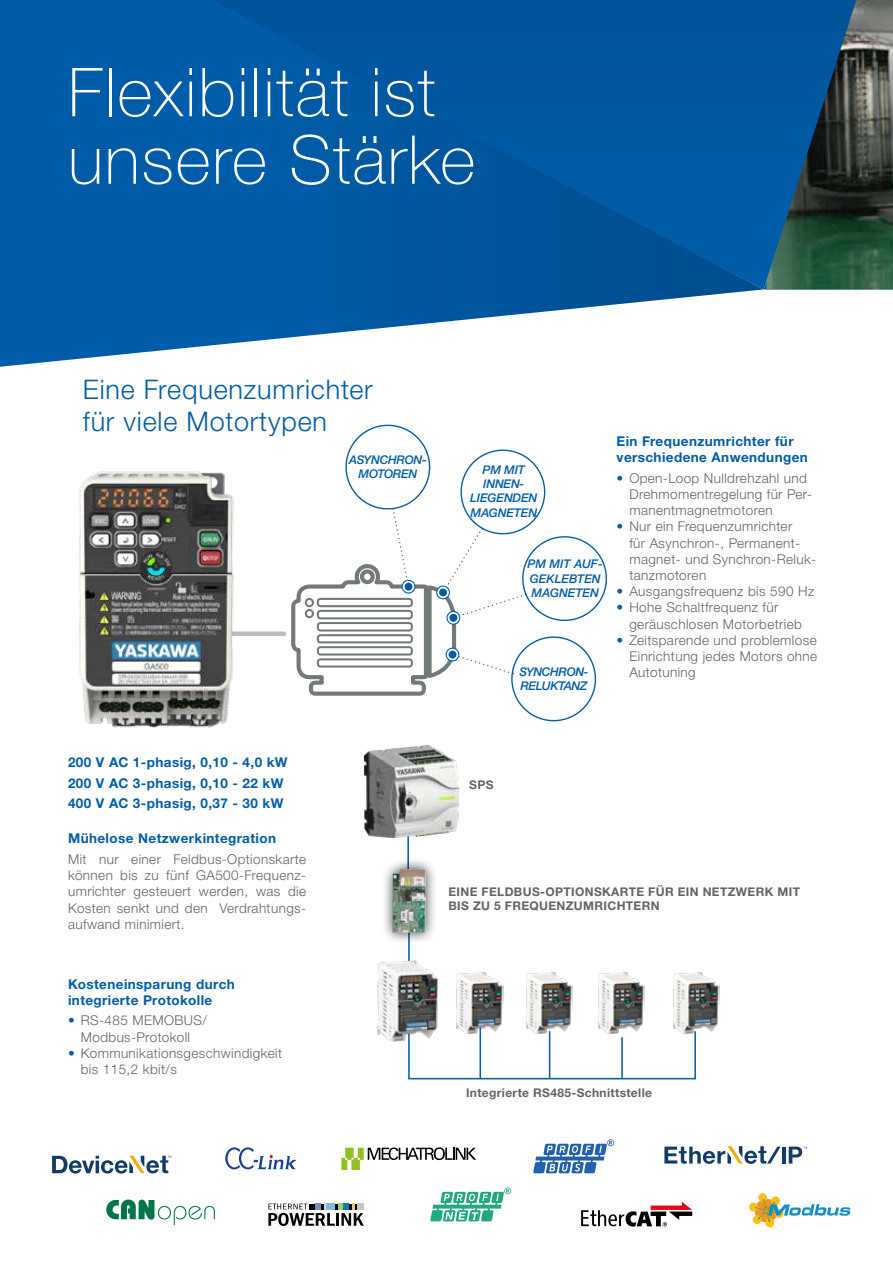
<style>
.page{position:relative;width:893px;height:1263px;background:#fff}
.page>*{position:absolute;margin:0;border:0;box-sizing:border-box;transform-origin:0 0}
.t1{font:100 67.5px/67.5px "Helvetica Neue LTW1 G";letter-spacing:.025em;color:#fff}
.t2{font:300 27px/32.4px "Helvetica Neue LTW1 G";letter-spacing:.03em;color:#005da9}
.t3{font:300 13.5px/16.2px "Helvetica Neue LTW1 G";letter-spacing:.03em;color:#646363}
.t4{font:700 13.5px/16.2px "Helvetica Neue LTW1 G";letter-spacing:.03em;color:#005da9}
.t5{font:700 12px/14.4px "Helvetica Neue LTW1 G";letter-spacing:.03em;color:#646363}
.t6{font:italic 500 12px/14.4px "Helvetica Neue LTW1 G";letter-spacing:-.01em;color:#005da9;text-align:center}
.t7{font:italic 500 12px/14.4px "Helvetica Neue LTW1 G";letter-spacing:-.03em;color:#005da9}
.s1{color:#005da9}
</style>
<div class="page">
<svg style="left:0;top:0;width:764px;height:367px;background:#1a6aac"></svg>
<img style="left:766px;top:0;width:127px;height:289px">
<div style="left:202px;top:631px;width:82px;height:5px;background:#bcbcbc"></div>
<svg style="left:291px;top:424px;width:316px;height:298px"></svg>
<img style="left:79px;top:471px;width:164px;height:257px">
<svg style="left:225px;top:1147px;width:72px;height:22px"></svg>
<svg style="left:52px;top:1156px;width:119px;height:17px"></svg>
<hr style="left:782px;top:1146px;width:3px;height:17px;background:#143b67">
<svg style="left:789px;top:1146px;width:18px;height:17px"></svg>
<svg style="left:664px;top:1146px;width:117px;height:18px"></svg>
<svg style="left:581px;top:1201px;width:111px;height:25px"></svg>
<svg style="left:268px;top:1203px;width:96px;height:23px"></svg>
<svg style="left:430px;top:1187px;width:81px;height:34px"></svg>
<svg style="left:533px;top:1139px;width:81px;height:34px"></svg>
<svg style="left:341px;top:1147px;width:135px;height:23px"></svg>
<svg style="left:749px;top:1193px;width:101px;height:34px"></svg>
<svg style="left:106px;top:1199px;width:109px;height:26px"></svg>
<hr style="left:407px;top:831px;width:2px;height:56px;background:#005da9">
<img style="left:364px;top:746px;width:95px;height:91px">
<svg style="left:408px;top:1034px;width:288px;height:46px"></svg>
<hr style="left:479px;top:1027px;width:2px;height:51px;background:#005da9">
<hr style="left:549px;top:1031px;width:1px;height:47px;background:#005da9">
<hr style="left:621px;top:1037px;width:2px;height:41px;background:#005da9">
<hr style="left:408px;top:1027px;width:2px;height:51px;background:#005da9">
<hr style="left:408px;top:914px;width:2px;height:52px;background:#005da9">
<div style="left:381px;top:857px;width:57px;height:87px;background:#000;opacity:.75"></div>
<img style="left:392px;top:869px;width:34px;height:64px">
<img style="left:377px;top:959px;width:63px;height:84px">
<img style="left:456px;top:972px;width:47px;height:62px">
<img style="left:526px;top:972px;width:46px;height:62px">
<img style="left:598px;top:972px;width:47px;height:62px">
<img style="left:673px;top:972px;width:46px;height:62px">
<h1 class="t1" style="left:68px;top:59px;width:409px">Flexibilität ist unsere Stärke</h1>
<h2 class="t2" style="left:83px;top:373px;width:291px">Eine Frequenzumrichter für viele Motortypen</h2>
<p class="t6" style="left:349px;top:452px;width:79px">ASYNCHRON-<br>MOTOREN</p>
<p class="t6" style="left:470px;top:462px;width:69px">PM MIT<br>INNEN-<br>LIEGENDEN<br>MAGNETEN</p>
<p class="t6" style="left:528px;top:557px;width:77px;text-align:left">PM MIT AUF-<br>GEKLEBTEN<br>MAGNETEN</p>
<p class="t7" style="left:520px;top:664px;width:70px">SYNCHRON-<br>RELUKTANZ</p>
<p class="t4" style="left:617px;top:433px;width:193px">Ein Frequenzumrichter für verschiedene Anwendungen</p>
<p class="t3" style="left:629px;top:470px;width:184px;text-indent:-13px"><span class="s1">•</span> Open-Loop Nulldrehzahl und<br>Drehmomentregelung für Per&shy;manentmagnetmotoren</p>
<p class="t3" style="left:629px;top:518px;width:187px;text-indent:-13px"><span class="s1">•</span> Nur ein Frequenzumrichter<br>für Asynchron-, Permanent&shy;magnet- und Synchron-Reluk&shy;tanzmotoren</p>
<p class="t3" style="left:617px;top:583px;width:199px"><span class="s1">•</span> Ausgangsfrequenz bis 590 Hz</p>
<p class="t3" style="left:629px;top:599px;width:174px;text-indent:-13px"><span class="s1">•</span> Hohe Schaltfrequenz für geräuschlosen Motorbetrieb</p>
<p class="t3" style="left:629px;top:632px;width:189px;text-align:justify;text-indent:-13px"><span class="s1">•</span> Zeitsparende und problemlose Einrichtung jedes Motors ohne Autotuning</p>
<p class="t4" style="left:68px;top:752px;width:221px;line-height:20.4px">200 V AC 1-phasig, 0,10 - 4,0 kW<br>200 V AC 3-phasig, 0,10 - 22 kW<br>400 V AC 3-phasig, 0,37 - 30 kW</p>
<p class="t5" style="left:469px;top:777px;width:26px">SPS</p>
<p class="t4" style="left:68px;top:830px;width:210px">Mühelose Netzwerkintegration</p>
<p class="t3" style="left:68px;top:851px;width:240px">Mit nur einer Feldbus-Optionskarte können bis zu fünf GA500-Frequenz&shy;umrichter gesteuert werden, was die<br>Kosten senkt und den Verdrahtungs&shy;aufwand minimiert.</p>
<p class="t4" style="left:68px;top:976px;width:168px">Kosteneinsparung durch integrierte Protokolle</p>
<p class="t3" style="left:68px;top:1012px;width:140px;text-align:center"><span class="s1">•</span> RS-485 MEMOBUS/<br>Modbus-Protokoll</p>
<p class="t3" style="left:81px;top:1045px;width:203px;text-indent:-13px"><span class="s1">•</span> Kommunikationsgeschwindigkeit bis 115,2 kbit/s</p>
<p class="t5" style="left:448px;top:884px;width:353px">EINE FELDBUS-OPTIONSKARTE FÜR EIN NETZWERK MIT<br>BIS ZU 5 FREQUENZUMRICHTERN</p>
<p class="t5" style="left:466px;top:1086px;width:187px">Integrierte RS485-Schnittstelle</p>
</div>
